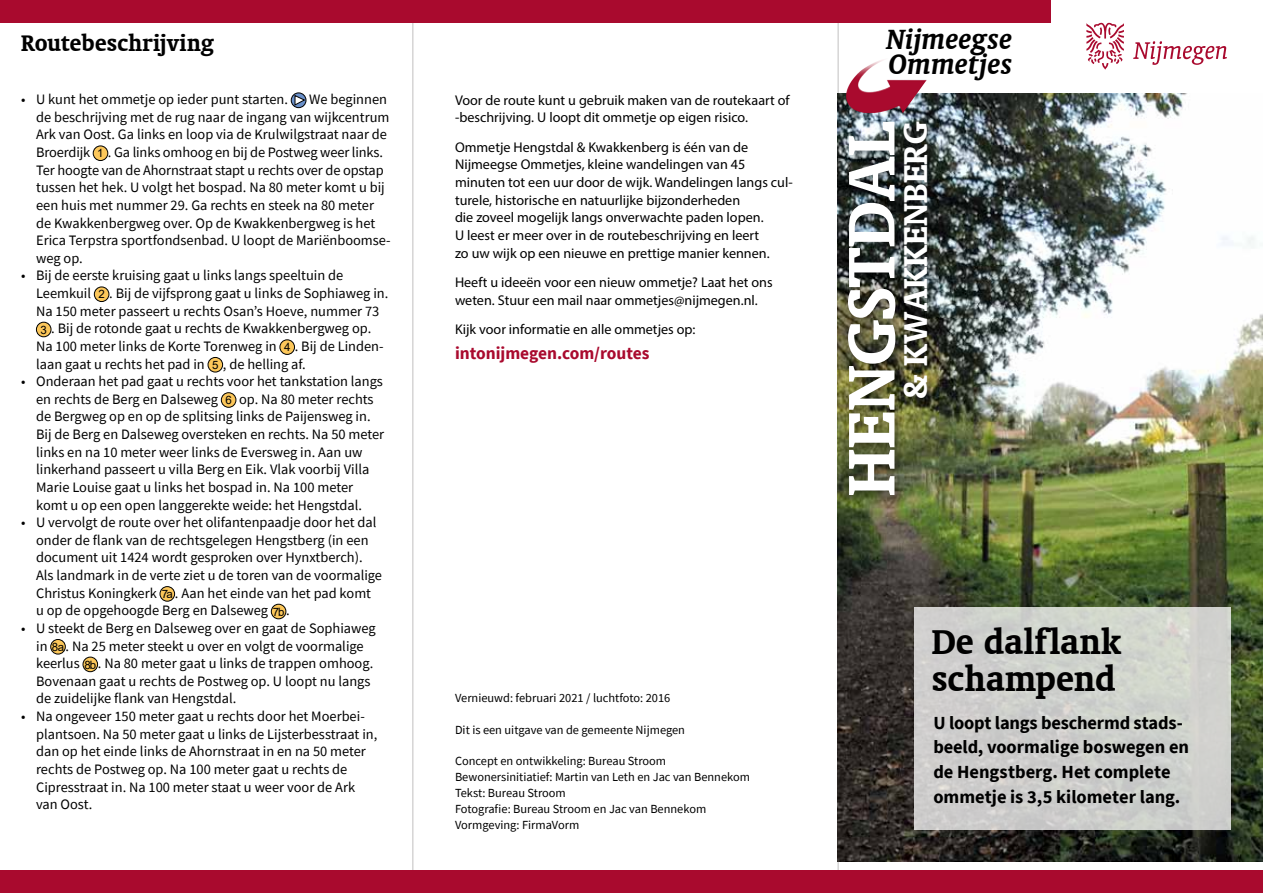
<style>
.page{position:relative;width:1263px;height:893px;background:#fff}
.page>*{position:absolute;margin:0;border:0;box-sizing:border-box;transform-origin:0 0}
.t1{font:700 75px "Oranda BT";letter-spacing:.005em;color:#fff}
.t2{font:700 39px/37.5px "Oranda BT";color:#000}
.t3{font:700 37.5px "Oranda BT";letter-spacing:.005em;color:#fff}
.t4{font:italic 700 31.5px/24.8px "Oranda BT";letter-spacing:.015em;color:#000}
.t5{font:700 25.5px "Oranda BT";letter-spacing:-.005em;color:#000}
.t6{font:700 18.45px/24.8px "Source Sans Pro";color:#000}
.t7{font:700 17.4px "Source Sans Pro";color:#a90a2e}
.t8{font:14.4px/17.5px "Source Sans Pro";color:#000}
.t9{font:14.1px/17.5px "Myriad Pro";color:#000}
.t10{font:12.3px/15.9px "Source Sans Pro";color:#000}
.s1{font-family:"Arial";font-size:11.55px}
</style>
<div class="page">
<hr style="left:838px;top:0;width:1px;height:893px;background:#c1c0c0">
<img style="left:838px;top:94px;width:425px;height:767px">
<hr style="left:412px;top:0;width:1px;height:893px;background:#c1c0c0">
<div style="left:0;top:871px;width:1263px;height:22px;background:#a90a2e"></div>
<img style="left:851px;top:59px;width:54px;height:23px">
<div style="left:842px;top:116px;width:65px;height:391px;background:#000;opacity:.44"></div>
<svg style="left:1133px;top:41px;width:94px;height:24px"></svg>
<svg style="left:1086px;top:23px;width:38px;height:47px"></svg>
<div style="left:0;top:0;width:1050px;height:22px;background:#a90a2e"></div>
<div style="left:914px;top:607px;width:317px;height:222px;background:#cecfcc"></div>
<div style="left:291px;top:93px;width:15px;height:15px;border:1px solid #000;border-radius:50%"></div>
<svg style="left:294px;top:95px;width:12px;height:11px"></svg>
<div style="left:93px;top:146px;width:15px;height:15px;background:#fcc75a;border-radius:50%"></div>
<div style="left:93px;top:146px;width:15px;height:15px;border:1px solid #000;border-radius:50%"></div>
<div style="left:94px;top:287px;width:15px;height:15px;background:#fcc75a;border-radius:50%"></div>
<div style="left:94px;top:287px;width:15px;height:15px;border:1px solid #000;border-radius:50%"></div>
<div style="left:36px;top:322px;width:15px;height:15px;background:#fcc75a;border-radius:50%"></div>
<div style="left:36px;top:322px;width:15px;height:15px;border:1px solid #000;border-radius:50%"></div>
<div style="left:280px;top:340px;width:14px;height:14px;background:#fcc75a;border-radius:50%"></div>
<div style="left:280px;top:340px;width:15px;height:15px;border:1px solid #000;border-radius:50%"></div>
<div style="left:208px;top:357px;width:15px;height:15px;background:#fcc75a;border-radius:50%"></div>
<div style="left:208px;top:357px;width:15px;height:15px;border:1px solid #000;border-radius:50%"></div>
<div style="left:221px;top:393px;width:15px;height:14px;background:#fcc75a;border-radius:50%"></div>
<div style="left:221px;top:392px;width:15px;height:16px;border:1px solid #000;border-radius:50%"></div>
<div style="left:160px;top:587px;width:15px;height:14px;background:#fcc75a;border-radius:50%"></div>
<div style="left:160px;top:586px;width:15px;height:15px;border:1px solid #000;border-radius:50%"></div>
<div style="left:271px;top:604px;width:15px;height:15px;background:#fcc75a;border-radius:50%"></div>
<div style="left:271px;top:604px;width:15px;height:15px;border:1px solid #000;border-radius:50%"></div>
<div style="left:51px;top:639px;width:14px;height:15px;background:#fcc75a;border-radius:50%"></div>
<div style="left:50px;top:639px;width:16px;height:15px;border:1px solid #000;border-radius:50%"></div>
<div style="left:83px;top:657px;width:15px;height:15px;background:#fcc75a;border-radius:50%"></div>
<div style="left:83px;top:657px;width:15px;height:15px;border:1px solid #000;border-radius:50%"></div>
<div style="left:898px;top:116px;width:41px;height:294px;background:#000;opacity:.44"></div>
<h3 class="t5" style="left:21px;top:28px;width:194px">Routebeschrijving</h3>
<h3 class="t4" style="left:886px;top:27px;width:127px">Nijmeegse<br>Ommetjes</h3>
<p class="t8" style="left:21px;top:91px;width:268px">• U kunt het ommetje op ieder punt starten.</p>
<p class="t8" style="left:36px;top:91px;width:356px;text-indent:273px">We beginnen de beschrijving met de rug naar de ingang van wijkcentrum Ark van Oost. Ga links en loop via de Krulwilgstraat naar de Broerdijk <span class="s1">1</span> . Ga links omhoog en bij de Postweg weer links.<br>Ter hoogte van de Ahornstraat stapt u rechts over de opstap tussen het hek. U volgt het bospad. Na 80 meter komt u bij een huis met nummer 29. Ga rechts en steek na 80 meter de Kwakkenbergweg over. Op de Kwakkenbergweg is het Erica Terpstra sportfondsenbad. U loopt de Mariënboomse&shy;weg op.</p>
<p class="t8" style="left:21px;top:267px;width:324px">• Bij de eerste kruising gaat u links langs speeltuin de</p>
<p class="t8" style="left:36px;top:284px;width:354px">Leemkuil <span class="s1">2</span> . Bij de vijfsprong gaat u links de Sophiaweg in.</p>
<p class="t8" style="left:36px;top:302px;width:345px">Na 150 meter passeert u rechts Osan’s Hoeve, nummer 73</p>
<p class="t8" style="left:41px;top:320px;width:332px"><span class="s1">3</span> . Bij de rotonde gaat u rechts de Kwakkenbergweg op.</p>
<p class="t8" style="left:36px;top:337px;width:349px">Na 100 meter links de Korte Torenweg in <span class="s1">4</span> . Bij de Linden-</p>
<p class="t8" style="left:36px;top:355px;width:271px">laan gaat u rechts het pad in <span class="s1">5</span> , de helling af.</p>
<p class="t8" style="left:36px;top:372px;width:350px;text-indent:-15px">• Onderaan het pad gaat u rechts voor het tankstation langs en rechts de Berg en Dalseweg <span class="s1">6</span> op. Na 80 meter rechts de Bergweg op en op de splitsing links de Paijensweg in.<br>Bij de Berg en Dalseweg oversteken en rechts. Na 50 meter links en na 10 meter weer links de Eversweg in. Aan uw linkerhand passeert u villa Berg en Eik. Vlak voorbij Villa Marie Louise gaat u links het bospad in. Na 100 meter komt u op een open langgerekte weide: het Hengstdal.</p>
<p class="t8" style="left:36px;top:514px;width:347px;text-indent:-15px">• U vervolgt de route over het olifantenpaadje door het dal onder de flank van de rechtsgelegen Hengstberg (in een document uit 1424 wordt gesproken over Hynxtberch).<br>Als landmark in de verte ziet u de toren van de voormalige Christus Koningkerk <span class="s1">7a</span> . Aan het einde van het pad komt u op de opgehoogde Berg en Dalseweg <span class="s1">7b</span> .</p>
<p class="t8" style="left:36px;top:619px;width:341px;text-indent:-15px">• U steekt de Berg en Dalseweg over en gaat de Sophiaweg in <span class="s1">8a</span>. Na 25 meter steekt u over en volgt de voormalige keerlus <span class="s1">8b</span> . Na 80 meter gaat u links de trappen omhoog.<br>Bovenaan gaat u rechts de Postweg op. U loopt nu langs de zuidelijke flank van Hengstdal.</p>
<p class="t8" style="left:36px;top:707px;width:343px;text-indent:-15px">• Na ongeveer 150 meter gaat u rechts door het Moerbei&shy;plantsoen. Na 50 meter gaat u links de Lijsterbesstraat in, dan op het einde links de Ahornstraat in en na 50 meter rechts de Postweg op. Na 100 meter gaat u rechts de Cipresstraat in. Na 100 meter staat u weer voor de Ark van Oost.</p>
<p class="t9" style="left:455px;top:91px;width:336px">Voor de route kunt u gebruik maken van de routekaart of -beschrijving. U loopt dit ommetje op eigen risico.</p>
<p class="t9" style="left:455px;top:138px;width:339px">Ommetje Hengstdal &amp; Kwakkenberg is één van de Nijmeegse Ommetjes, kleine wandelingen van 45 minuten tot een uur door de wijk. Wandelingen langs cul&shy;turele, historische en natuurlijke bijzonderheden<br>die zoveel mogelijk langs onverwachte paden lopen.<br>U leest er meer over in de routebeschrijving en leert<br>zo uw wijk op een nieuwe en prettige manier kennen.</p>
<p class="t9" style="left:455px;top:273px;width:319px">Heeft u ideeën voor een nieuw ommetje? Laat het ons weten. Stuur een mail naar ommetjes@nijmegen.nl.</p>
<p class="t9" style="left:455px;top:321px;width:242px">Kijk voor informatie en alle ommetjes op:</p>
<p class="t7" style="left:455px;top:341px;width:196px">intonijmegen.com/routes</p>
<p class="t10" style="left:455px;top:689px;width:217px">Vernieuwd: februari 2021 / luchtfoto: 2016</p>
<p class="t10" style="left:455px;top:721px;width:231px">Dit is een uitgave van de gemeente Nijmegen</p>
<p class="t10" style="left:455px;top:753px;width:296px">Concept en ontwikkeling: Bureau Stroom Bewonersinitiatief: Martin van Leth en Jac van Bennekom Tekst: Bureau Stroom<br>Fotografie: Bureau Stroom en Jac van Bennekom Vormgeving: FirmaVorm</p>
<h1 class="t1" style="left:827px;top:496px;width:376px;rotate:-90deg">HENGSTDAL</h1>
<h3 class="t3" style="left:893px;top:399px;width:279px;rotate:-90deg">&amp; KWAKKENBERG</h3>
<h2 class="t2" style="left:932px;top:622px;width:191px">De dalflank schampend</h2>
<p class="t6" style="left:933px;top:710px;width:257px">U loopt langs beschermd stads&shy;beeld, voormalige boswegen en de Hengstberg. Het complete ommetje is 3,5 kilometer lang.</p>
</div>
